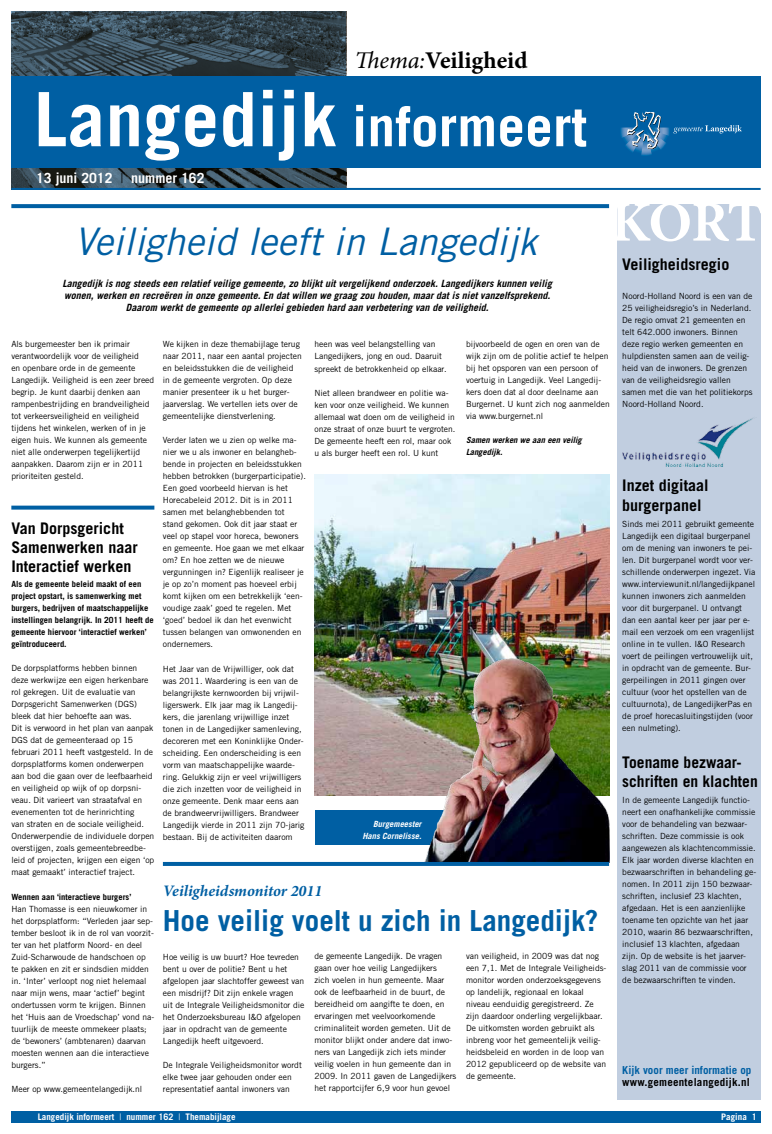
<style>
.page{position:relative;width:772px;height:1134px;background:#fff}
.page>*{position:absolute;margin:0;border:0;box-sizing:border-box;transform-origin:0 0}
.t1{font:700 57px "Minion Pro";color:#fff}
.t2{font:700 55px "Trade Gothic";letter-spacing:.005em;color:#fff}
.t3{font:italic 38px "Trade Gothic";color:#005fa3}
.t4{font:700 29px "Trade Gothic";color:#005fa3}
.t5{font:700 24px "Minion Pro";color:#000}
.t6{font:700 16px/19.2px "Trade Gothic";color:#000}
.t7{font:italic 700 16px "Minion Pro";letter-spacing:-.005em;color:#005fa3}
.t8{font:700 14px "Trade Gothic";color:#fff}
.t9{font:700 11px "Trade Gothic";color:#005fa3}
.t10{font:700 11px "Trade Gothic";letter-spacing:.02em;color:#000}
.t11{font:italic 700 10px/12px "Trade Gothic";color:#000;text-align:center}
.t12{font:700 9px "Trade Gothic";color:#fff}
.t13{font:8.5px/12px "Trade Gothic";color:#000}
.t14{font:700 8.5px/12px "Trade Gothic";color:#000}
.t15{font:italic 700 8.5px/12px "Trade Gothic";color:#000}
.t16{font:italic 700 8.5px/12px "Trade Gothic";color:#fff;text-align:right}
.s1{font-weight:400;font-style:italic}
.s2{font-size:75px}
.s3{font-weight:300;color:#000}
.s4{font-weight:300}
</style>
<div class="page">
<div style="left:315px;top:810px;width:143px;height:35px;background:#005fa3"></div>
<div style="left:11px;top:1111px;width:749px;height:12px;background:#005fa3"></div>
<svg style="left:11px;top:11px;width:335px;height:177px;background:#34454f"></svg>
<hr style="left:11px;top:188px;width:749px;height:2px;background:#005fa3">
<div style="left:11px;top:77px;width:749px;height:91px;background:#005fa3"></div>
<svg style="left:620px;top:112px;width:121px;height:44px"></svg>
<svg style="left:11px;top:204px;width:597px;height:4px;background:#0763a5"></svg>
<svg style="left:11px;top:506px;width:143px;height:4px"></svg>
<img style="left:314px;top:475px;width:294px;height:321px">
<div style="left:617px;top:204px;width:143px;height:896px;background:#c1cee0"></div>
<img style="left:408px;top:655px;width:200px;height:207px">
<hr style="left:163px;top:862px;width:445px;height:4px;background:#005fa3">
<img style="left:622px;top:418px;width:131px;height:48px">
<h3 class="t5" style="left:354px;top:43px;width:174px"><span class="s1">Thema:</span>Veiligheid</h3>
<h2 class="t2" style="left:34px;top:93px;width:554px"><span class="s2">Langedijk</span> informeert</h2>
<h3 class="t8" style="left:36px;top:169px;width:170px">13 juni 2012 <span class="s3">|</span> nummer 162</h3>
<h1 class="t1" style="left:610px;top:182px;width:155px">KORT</h1>
<h3 class="t3" style="left:74px;top:219px;width:464px">Veiligheid leeft in Langedijk</h3>
<h3 class="t6" style="left:621px;top:254px;width:108px">Veiligheidsregio</h3>
<p class="t13" style="left:621px;top:290px;width:132px">Noord-Holland Noord is een van de<br>25 veiligheidsregio’s in Nederland.<br>De regio omvat 21 gemeenten en telt 642.000 inwoners. Binnen deze regio werken gemeenten en hulpdiensten samen aan de veilig&shy;heid van de inwoners. De grenzen van de veiligheidsregio vallen samen met die van het politiekorps<br>Noord-Holland Noord.</p>
<p class="t11" style="left:62px;top:278px;width:490px">Langedijk is nog steeds een relatief veilige gemeente, zo blijkt uit vergelijkend onderzoek. Langedijkers kunnen veilig wonen, werken en recreëren in onze gemeente. En dat willen we graag zou houden, maar dat is niet vanzelfsprekend.<br>Daarom werkt de gemeente op allerlei gebieden hard aan verbetering van de veiligheid.</p>
<p class="t13" style="left:465px;top:338px;width:145px">bijvoorbeeld de ogen en oren van de wijk zijn om de politie actief te helpen bij het opsporen van een persoon of voertuig in Langedijk. Veel Langedij&shy;kers doen dat al door deelname aan Burgernet. U kunt zich nog aanmelden via www.burgernet.nl</p>
<p class="t15" style="left:465px;top:434px;width:117px">Samen werken we aan een veilig<br>Langedijk.</p>
<p class="t13" style="left:11px;top:338px;width:144px">Als burgemeester ben ik primair verantwoordelijk voor de veiligheid<br>en openbare orde in de gemeente Langedijk. Veiligheid is een zeer breed begrip. Je kunt daarbij denken aan rampenbestrijding en brandveiligheid tot verkeersveiligheid en veiligheid tijdens het winkelen, werken of in je eigen huis. We kunnen als gemeente niet alle onderwerpen tegelijkertijd aanpakken. Daarom zijn er in 2011 prioriteiten gesteld.</p>
<p class="t13" style="left:163px;top:338px;width:140px">We kijken in deze themabijlage terug naar 2011, naar een aantal projecten en beleidsstukken die de veiligheid in de gemeente vergroten. Op deze manier presenteer ik u het burger&shy;jaarverslag. We vertellen iets over de gemeentelijke dienstverlening.</p>
<p class="t13" style="left:314px;top:338px;width:133px">heen was veel belangstelling van<br>Langedijkers, jong en oud. Daaruit spreekt de betrokkenheid op elkaar.</p>
<p class="t13" style="left:314px;top:386px;width:142px">Niet alleen brandweer en politie wa&shy;ken voor onze veiligheid. We kunnen allemaal wat doen om de veiligheid in onze straat of onze buurt te vergroten.<br>De gemeente heeft een rol, maar ook u als burger heeft een rol. U kunt</p>
<p class="t13" style="left:163px;top:434px;width:144px">Verder laten we u zien op welke ma&shy;nier we u als inwoner en belangheb&shy;bende in projecten en beleidsstukken hebben betrokken (burgerparticipatie).<br>Een goed voorbeeld hiervan is het Horecabeleid 2012. Dit is in 2011 samen met belanghebbenden tot stand gekomen. Ook dit jaar staat er veel op stapel voor horeca, bewoners en gemeente. Hoe gaan we met elkaar om? En hoe zetten we de nieuwe vergunningen in? Eigenlijk realiseer je je op zo’n moment pas hoeveel erbij komt kijken om een betrekkelijk ‘een&shy;voudige zaak’ goed te regelen. Met ‘goed’ bedoel ik dan het evenwicht tussen belangen van omwonenden en ondernemers.</p>
<p class="t13" style="left:163px;top:662px;width:143px">Het Jaar van de Vrijwilliger, ook dat was 2011. Waardering is een van de belangrijkste kernwoorden bij vrijwil&shy;ligerswerk. Elk jaar mag ik Langedij&shy;kers, die jarenlang vrijwillige inzet tonen in de Langedijker samenleving, decoreren met een Koninklijke Onder&shy;scheiding. Een onderscheiding is een vorm van maatschappelijke waarde&shy;ring. Gelukkig zijn er veel vrijwilligers die zich inzetten voor de veiligheid in onze gemeente. Denk maar eens aan de brandweervrijwilligers. Brandweer Langedijk vierde in 2011 zijn 70-jarig bestaan. Bij de activiteiten daarom</p>
<h3 class="t6" style="left:621px;top:476px;width:88px">Inzet digitaal burgerpanel</h3>
<p class="t13" style="left:621px;top:518px;width:135px">Sinds mei 2011 gebruikt gemeente Langedijk een digitaal burgerpanel om de mening van inwoners te pei&shy;len. Dit burgerpanel wordt voor ver&shy;schillende onderwerpen ingezet. Via www.interviewunit.nl/langedijkpanel kunnen inwoners zich aanmelden voor dit burgerpanel. U ontvangt dan een aantal keer per jaar per e&shy;mail een verzoek om een vragenlijst online in te vullen. I&amp;O Research voert de peilingen vertrouwelijk uit, in opdracht van de gemeente. Bur&shy;gerpeilingen in 2011 gingen over cultuur (voor het opstellen van de cultuurnota), de LangedijkerPas en de proef horecasluitingstijden (voor een nulmeting).</p>
<h3 class="t6" style="left:11px;top:518px;width:128px">Van Dorpsgericht<br>Samenwerken naar<br>Interactief werken</h3>
<p class="t14" style="left:11px;top:578px;width:144px">Als de gemeente beleid maakt of een project opstart, is samenwerking met burgers, bedrijven of maatschappelijke instellingen belangrijk. In 2011 heeft de gemeente hiervoor ‘interactief werken’ geïntroduceerd.</p>
<p class="t13" style="left:11px;top:662px;width:144px">De dorpsplatforms hebben binnen deze werkwijze een eigen herkenbare rol gekregen. Uit de evaluatie van Dorpsgericht Samenwerken (DGS) bleek dat hier behoefte aan was.<br>Dit is verwoord in het plan van aanpak DGS dat de gemeenteraad op 15 februari 2011 heeft vastgesteld. In de dorpsplatforms komen onderwerpen aan bod die gaan over de leefbaarheid en veiligheid op wijk of op dorpsni&shy;veau. Dit varieert van straatafval en evenementen tot de herinrichting<br>van straten en de sociale veiligheid.<br>Onderwerpendie de individuele dorpen overstijgen, zoals gemeentebreedbe&shy;leid of projecten, krijgen een eigen ‘op maat gemaakt’ interactief traject.</p>
<p class="t14" style="left:11px;top:890px;width:121px">Wennen aan ‘interactieve burgers’</p>
<p class="t13" style="left:11px;top:902px;width:144px">Han Thomasse is een nieuwkomer in het dorpsplatform: “Verleden jaar sep&shy;tember besloot ik in de rol van voorzit&shy;ter van het platform Noord- en deel Zuid-Scharwoude de handschoen op te pakken en zit er sindsdien midden in. ‘Inter’ verloopt nog niet helemaal naar mijn wens, maar ‘actief’ begint ondertussen vorm te krijgen. Binnen het ‘Huis aan de Vroedschap’ vond na&shy;tuurlijk de meeste ommekeer plaats; de ‘bewoners’ (ambtenaren) daarvan moesten wennen aan die interactieve burgers.”</p>
<p class="t13" style="left:11px;top:1082px;width:132px">Meer op www.gemeentelangedijk.nl</p>
<h3 class="t6" style="left:621px;top:752px;width:137px">Toename bezwaar&shy;schriften en klachten</h3>
<p class="t13" style="left:621px;top:794px;width:135px">In de gemeente Langedijk functio&shy;neert een onafhankelijke commissie voor de behandeling van bezwaar&shy;schriften. Deze commissie is ook aangewezen als klachtencommissie.<br>Elk jaar worden diverse klachten en bezwaarschriften in behandeling ge&shy;nomen. In 2011 zijn 150 bezwaar&shy;schriften, inclusief 23 klachten, afgedaan. Het is een aanzienlijke toename ten opzichte van het jaar 2010, waarin 86 bezwaarschriften, inclusief 13 klachten, afgedaan zijn. Op de website is het jaarver&shy;slag 2011 van de commissie voor de bezwaarschriften te vinden.</p>
<p class="t16" style="left:362px;top:818px;width:61px">Burgemeester<br>Hans Cornelisse.</p>
<h3 class="t7" style="left:163px;top:879px;width:161px">Veiligheidsmonitor 2011</h3>
<h3 class="t4" style="left:163px;top:903px;width:437px">Hoe veilig voelt u zich in Langedijk?</h3>
<p class="t13" style="left:314px;top:950px;width:143px">de gemeente Langedijk. De vragen gaan over hoe veilig Langedijkers<br>zich voelen in hun gemeente. Maar ook de leefbaarheid in de buurt, de bereidheid om aangifte te doen, en ervaringen met veelvoorkomende criminaliteit worden gemeten. Uit de monitor blijkt onder andere dat inwo&shy;ners van Langedijk zich iets minder veilig voelen in hun gemeente dan in 2009. In 2011 gaven de Langedijkers het rapportcijfer 6,9 voor hun gevoel</p>
<p class="t13" style="left:465px;top:950px;width:142px">van veiligheid, in 2009 was dat nog een 7,1. Met de Integrale Veiligheids&shy;monitor worden onderzoeksgegevens op landelijk, regionaal en lokaal niveau eenduidig geregistreerd. Ze zijn daardoor onderling vergelijkbaar.<br>De uitkomsten worden gebruikt als inbreng voor het gemeentelijk veilig&shy;heidsbeleid en worden in de loop van 2012 gepubliceerd op de website van de gemeente.</p>
<p class="t13" style="left:163px;top:950px;width:143px">Hoe veilig is uw buurt? Hoe tevreden bent u over de politie? Bent u het afgelopen jaar slachtoffer geweest van een misdrijf? Dit zijn enkele vragen uit de Integrale Veiligheidsmonitor die het Onderzoeksbureau I&amp;O afgelopen jaar in opdracht van de gemeente Langedijk heeft uitgevoerd.</p>
<p class="t13" style="left:163px;top:1058px;width:140px">De Integrale Veiligheidsmonitor wordt elke twee jaar gehouden onder een representatief aantal inwoners van</p>
<p class="t9" style="left:621px;top:1064px;width:130px">Kijk voor meer informatie op</p>
<p class="t10" style="left:621px;top:1076px;width:129px">www.gemeentelangedijk.nl</p>
<p class="t12" style="left:38px;top:1111px;width:199px">Langedijk informeert <span class="s4">|</span> nummer 162 <span class="s4">|</span> Themabijlage</p>
<p class="t12" style="left:720px;top:1111px;width:37px">Pagina 1</p>
</div>
